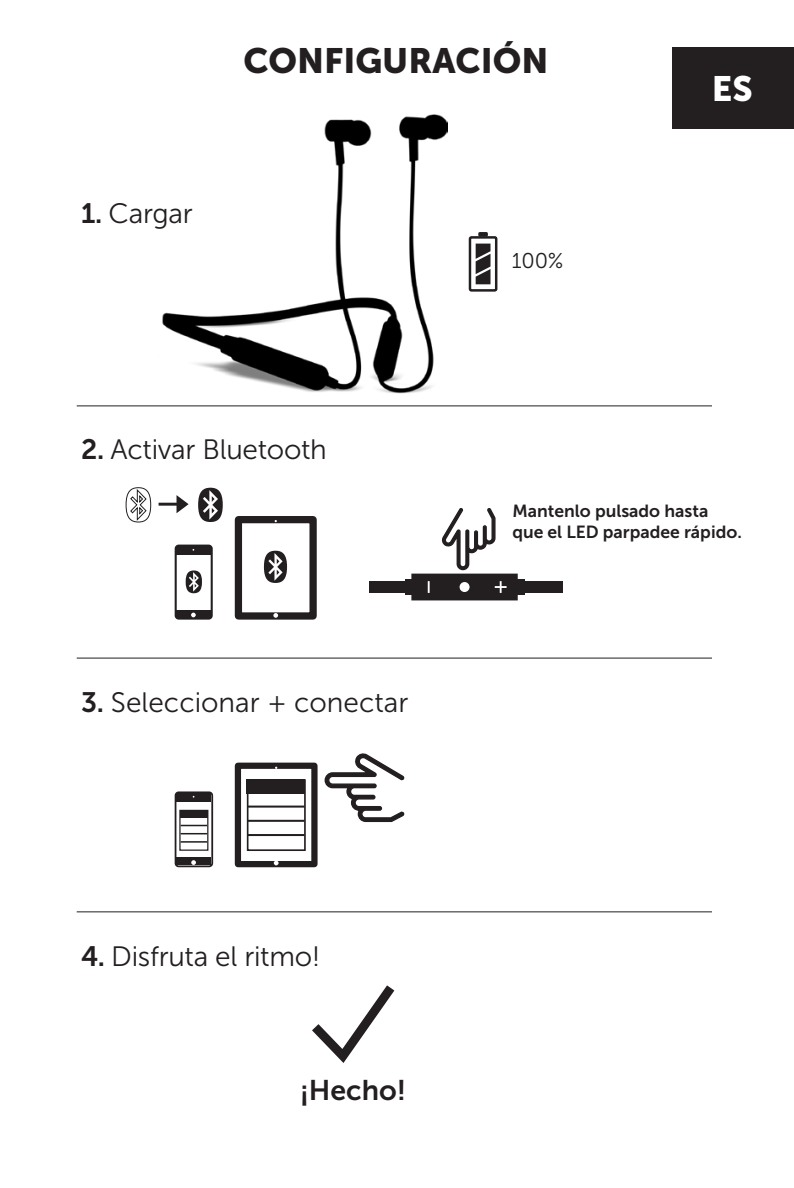
<style>
.page{position:relative;width:794px;height:1188px;background:#fff}
.page>*{position:absolute;margin:0;border:0;box-sizing:border-box;transform-origin:0 0}
.t1{font:35px "Museo Sans 900";color:#231f20}
.t2{font:35px "Museo Sans 900";color:#fff}
.t3{font:28.35px "Museo Sans 700";color:#231f20}
.t4{font:28px "Museo Sans 300";letter-spacing:-.01em;color:#231f20}
.t5{font:21.35px "Museo Sans 300";color:#231f20}
.t6{font:17.5px/21px "Museo Sans 700";color:#231f20}
.s1{font-family:"Museo Sans 700"}
</style>
<div class="page">
<div style="left:671px;top:47px;width:123px;height:82px;background:#231f20"></div>
<svg style="left:475px;top:243px;width:15px;height:41px"></svg>
<div style="left:468px;top:236px;width:29px;height:56px;border:2px solid #231f20;border-radius:2px"></div>
<div style="left:478px;top:232px;width:10px;height:5px;background:#231f20;border-radius:2px"></div>
<hr style="left:77px;top:405px;width:635px;height:1px;background:#231f20">
<hr style="left:77px;top:657px;width:635px;height:1px;background:#231f20">
<hr style="left:77px;top:911px;width:635px;height:1px;background:#231f20">
<div style="left:247px;top:779px;width:58px;height:15px;background:#231f20"></div>
<div style="left:247px;top:779px;width:59px;height:72px;border:2px solid #231f20"></div>
<div style="left:235px;top:762px;width:82px;height:105px;border:6px solid #231f20"></div>
<svg style="left:274px;top:860px;width:4px;height:5px"></svg>
<hr style="left:248px;top:805px;width:56px;height:2px;background:#231f20">
<hr style="left:248px;top:820px;width:56px;height:2px;background:#231f20">
<hr style="left:248px;top:834px;width:56px;height:2px;background:#231f20">
<div style="left:180px;top:811px;width:28px;height:7px;background:#231f20"></div>
<div style="left:179px;top:810px;width:29px;height:40px;border:1px solid #231f20"></div>
<div style="left:175px;top:791px;width:38px;height:76px;border:2px solid #231f20;border-radius:3px"></div>
<div style="left:176px;top:858px;width:35px;height:7px;background:#231f20"></div>
<div style="left:176px;top:793px;width:35px;height:9px;background:#231f20"></div>
<svg style="left:191px;top:860px;width:5px;height:5px"></svg>
<hr style="left:181px;top:824px;width:26px;height:2px;background:#231f20">
<svg style="left:181px;top:833px;width:26px;height:1px"></svg>
<svg style="left:181px;top:841px;width:26px;height:1px"></svg>
<svg style="left:411px;top:508px;width:106px;height:92px"></svg>
<div style="left:369px;top:581px;width:40px;height:11px;background:#231f20"></div>
<div style="left:519px;top:581px;width:44px;height:11px;background:#231f20"></div>
<div style="left:516px;top:579px;width:8px;height:16px;background:#231f20"></div>
<div style="left:405px;top:579px;width:9px;height:16px;background:#231f20"></div>
<svg style="left:324px;top:753px;width:81px;height:69px"></svg>
<svg style="left:125px;top:487px;width:26px;height:36px"></svg>
<svg style="left:198px;top:488px;width:25px;height:34px"></svg>
<hr style="left:158px;top:503px;width:22px;height:2px;background:#231f20">
<svg style="left:176px;top:495px;width:12px;height:18px"></svg>
<div style="left:235px;top:516px;width:82px;height:103px;border:7px solid #231f20"></div>
<svg style="left:273px;top:613px;width:5px;height:5px"></svg>
<svg style="left:264px;top:551px;width:23px;height:32px"></svg>
<div style="left:175px;top:544px;width:38px;height:75px;border:2px solid #231f20;border-radius:3px"></div>
<div style="left:176px;top:610px;width:35px;height:7px;background:#231f20"></div>
<div style="left:176px;top:546px;width:35px;height:9px;background:#231f20"></div>
<svg style="left:191px;top:612px;width:5px;height:5px"></svg>
<svg style="left:186px;top:570px;width:16px;height:23px"></svg>
<svg style="left:312px;top:985px;width:83px;height:78px"></svg>
<img style="left:162px;top:114px;width:285px;height:279px">
<p class="t4" style="left:81px;top:198px;width:113px"><span class="s1">1.</span> Cargar</p>
<p class="t1" style="left:243px;top:41px;width:306px">CONFIGURACIÓN</p>
<p class="t5" style="left:512px;top:249px;width:53px">100%</p>
<p class="t4" style="left:81px;top:435px;width:247px"><span class="s1">2.</span> Activar Bluetooth</p>
<p class="t2" style="left:712px;top:69px;width:42px">ES</p>
<p class="t4" style="left:81px;top:687px;width:329px"><span class="s1">3.</span> Seleccionar + conectar</p>
<p class="t4" style="left:81px;top:941px;width:241px"><span class="s1">4.</span> Disfruta el ritmo!</p>
<p class="t3" style="left:300px;top:1074px;width:107px">¡Hecho!</p>
<p class="t6" style="left:512px;top:500px;width:231px">Mantenlo pulsado hasta que el LED parpadee rápido.</p>
</div>
